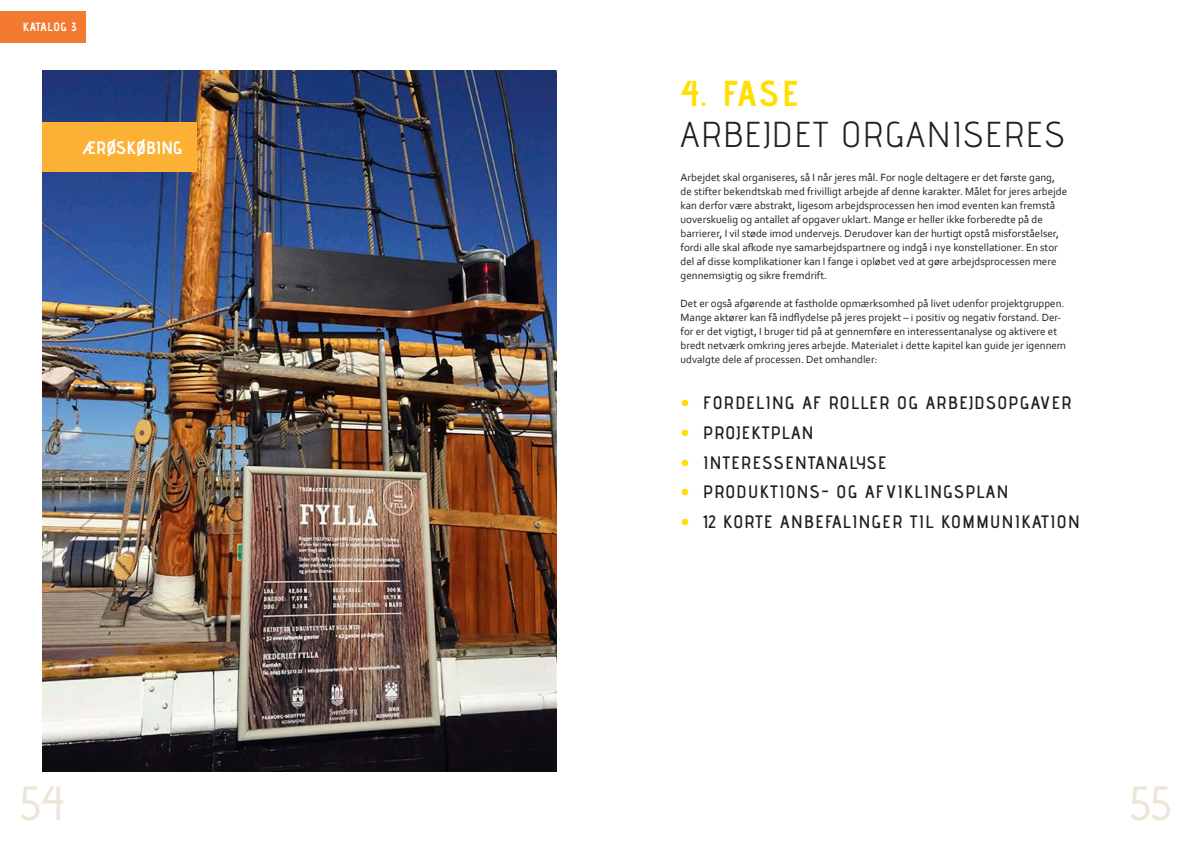
<style>
.page{position:relative;width:1191px;height:842px;background:#fff}
.page>*{position:absolute;margin:0;border:0;box-sizing:border-box;transform-origin:0 0}
.t1{font:500 48px "Advent Pro";color:#ece6d6}
.t2{font:36px "Advent Pro";letter-spacing:.05em;color:#231f20}
.t3{font:700 36px "Advent Pro";color:#ffde00}
.t4{font:600 18px "Advent Pro";letter-spacing:.075em;color:#231f20}
.t5{font:700 18px "Advent Pro";color:#fff}
.t6{font:700 12px "Advent Pro";letter-spacing:.05em;color:#fff}
.t7{font:11px/14px "Corbel";color:#231f20}
.s1{color:#ffde00}
</style>
<div class="page">
<img style="left:43px;top:71px;width:513px;height:700px">
<div style="left:43px;top:122px;width:154px;height:50px;background:#fcb034"></div>
<div style="left:0;top:11px;width:85px;height:32px;background:#f47a32"></div>
<p class="t6" style="left:23px;top:20px;width:55px">KATALOG 3</p>
<h3 class="t5" style="left:81px;top:137px;width:103px">ÆRØSKØBING</h3>
<h2 class="t3" style="left:680px;top:71px;width:120px">4. FASE</h2>
<h2 class="t2" style="left:680px;top:113px;width:386px">ARBEJDET ORGANISERES</h2>
<p class="t7" style="left:680px;top:170px;width:388px">Arbejdet skal organiseres, så I når jeres mål. For nogle deltagere er det første gang, de stifter bekendtskab med frivilligt arbejde af denne karakter. Målet for jeres arbejde kan derfor være abstrakt, ligesom arbejdsprocessen hen imod eventen kan fremstå uoverskuelig og antallet af opgaver uklart. Mange er heller ikke forberedte på de barrierer, I vil støde imod undervejs. Derudover kan der hurtigt opstå misforståelser, fordi alle skal afkode nye samarbejdspartnere og indgå i nye konstellationer. En stor del af disse komplikationer kan I fange i opløbet ved at gøre arbejdsprocessen mere gennemsigtig og sikre fremdrift.</p>
<p class="t7" style="left:680px;top:296px;width:387px">Det er også afgørende at fastholde opmærksomhed på livet udenfor projektgruppen.<br>Mange aktører kan få indflydelse på jeres projekt – i positiv og negativ forstand. Der&shy;for er det vigtigt, I bruger tid på at gennemføre en interessentanalyse og aktivere et bredt netværk omkring jeres arbejde. Materialet i dette kapitel kan guide jer igennem udvalgte dele af processen. Det omhandler:</p>
<h3 class="t4" style="left:680px;top:392px;width:392px"><span class="s1">•</span> FORDELING AF ROLLER OG ARBEJDSOPGAVER</h3>
<h3 class="t4" style="left:680px;top:422px;width:135px"><span class="s1">•</span> PROJEKTPLAN</h3>
<h3 class="t4" style="left:680px;top:451px;width:207px"><span class="s1">•</span> INTERESSENTANALYSE</h3>
<h3 class="t4" style="left:680px;top:481px;width:329px"><span class="s1">•</span> PRODUKTIONS- OG AFVIKLINGSPLAN</h3>
<h3 class="t4" style="left:680px;top:511px;width:401px"><span class="s1">•</span> 12 KORTE ANBEFALINGER TIL KOMMUNIKATION</h3>
<h1 class="t1" style="left:20px;top:774px;width:46px">54</h1>
<h1 class="t1" style="left:1129px;top:774px;width:43px">55</h1>
</div>
